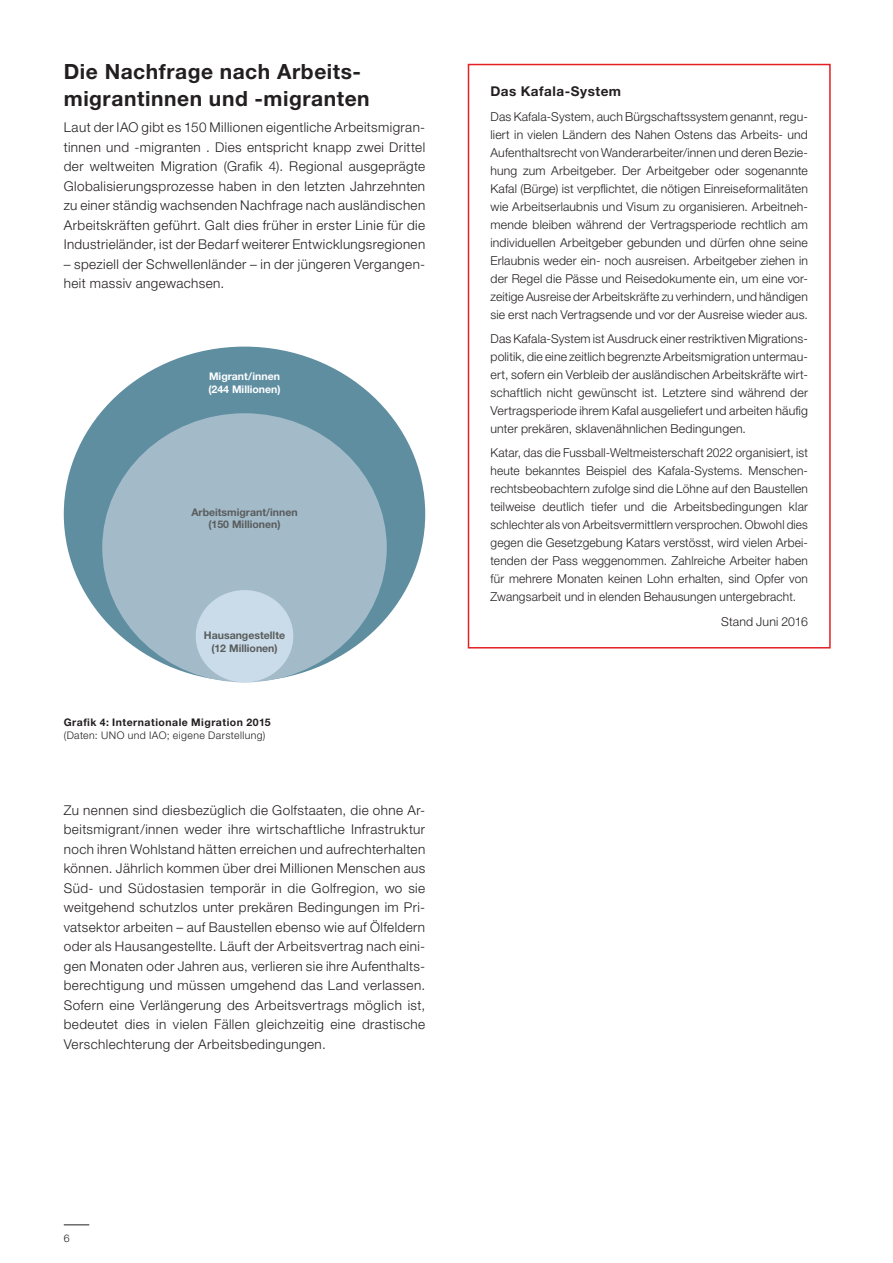
<style>
.page{position:relative;width:893px;height:1263px;background:#fff}
.page>*{position:absolute;margin:0;border:0;box-sizing:border-box;transform-origin:0 0}
.t1{font:700 21px/27px "Helvetica Neue LT Std";letter-spacing:.025em;color:#231f20}
.t2{font:300 13.5px/19.5px "Helvetica Neue LT Std";letter-spacing:.03em;color:#231f20;text-align:justify}
.t3{font:700 13.5px "Helvetica Neue LT Std";letter-spacing:.04em;color:#231f20}
.t4{font:300 12.3px/18px "Helvetica Neue LT Std";letter-spacing:.015em;color:#231f20;text-align:justify}
.t5{font:700 10.5px/12.6px "Helvetica Neue LT Std";color:#595c5c;text-align:center}
.t6{font:300 10.5px "Helvetica Neue LT Std";letter-spacing:.04em;color:#231f20}
.t7{font:700 10.5px "Helvetica Neue LT Std";letter-spacing:.045em;color:#231f20}
.t8{font:700 10.5px/12.6px "Helvetica Neue LT Std";color:#fff}
</style>
<div class="page">
<svg style="left:64px;top:1224px;width:25px;height:1px"></svg>
<div style="left:64px;top:347px;width:361px;height:334px;background:#5f8ea1;border-radius:50%"></div>
<div style="left:102px;top:413px;width:285px;height:269px;background:#a3bac9;border-radius:50%"></div>
<div style="left:196px;top:590px;width:97px;height:92px;background:#cadce9;border-radius:50%"></div>
<div style="left:468px;top:64px;width:363px;height:584px;border:2px solid #e41f25"></div>
<h1 class="t1" style="left:64px;top:57px;width:307px">Die Nachfrage nach Arbeits&shy;migrantinnen und -migranten</h1>
<p class="t2" style="left:64px;top:117px;width:363px">Laut der IAO gibt es 150 Millionen eigentliche Arbeitsmigran&shy;tinnen und -migranten . Dies entspricht knapp zwei Drittel der weltweiten Migration (Grafik 4). Regional ausgeprägte Globalisierungsprozesse haben in den letzten Jahrzehnten zu einer ständig wachsenden Nachfrage nach ausländischen Arbeitskräften geführt. Galt dies früher in erster Linie für die Industrieländer, ist der Bedarf weiterer Entwicklungsregionen</p>
<p class="t2" style="left:64px;top:254px;width:363px">– speziell der Schwellenländer – in der jüngeren Vergangen&shy;heit massiv angewachsen.</p>
<p class="t8" style="left:208px;top:370px;width:74px">Migrant/innen (244 Millionen)</p>
<p class="t5" style="left:191px;top:505px;width:108px">Arbeitsmigrant/innen (150 Millionen)</p>
<p class="t5" style="left:204px;top:629px;width:83px">Hausangestellte (12 Millionen)</p>
<p class="t7" style="left:64px;top:715px;width:208px">Grafik 4: Internationale Migration 2015</p>
<p class="t6" style="left:64px;top:729px;width:203px">(Daten: UNO und IAO; eigene Darstellung)</p>
<p class="t2" style="left:64px;top:800px;width:363px">Zu nennen sind diesbezüglich die Golfstaaten, die ohne Ar&shy;beitsmigrant/innen weder ihre wirtschaftliche Infrastruktur noch ihren Wohlstand hätten erreichen und aufrechterhalten können. Jährlich kommen über drei Millionen Menschen aus Süd- und Südostasien temporär in die Golfregion, wo sie weitgehend schutzlos unter prekären Bedingungen im Pri&shy;vatsektor arbeiten – auf Baustellen ebenso wie auf Ölfeldern oder als Hausangestellte. Läuft der Arbeitsvertrag nach eini&shy;gen Monaten oder Jahren aus, verlieren sie ihre Aufenthalts&shy;berechtigung und müssen umgehend das Land verlassen.<br>Sofern eine Verlängerung des Arbeitsvertrags möglich ist, bedeutet dies in vielen Fällen gleichzeitig eine drastische Verschlechterung der Arbeitsbedingungen.</p>
<p class="t3" style="left:490px;top:83px;width:132px">Das Kafala-System</p>
<p class="t4" style="left:490px;top:107px;width:319px">Das Kafala-System, auch Bürgschaftssystem genannt, regu&shy;liert in vielen Ländern des Nahen Ostens das Arbeits- und Aufenthaltsrecht von Wanderarbeiter/innen und deren Bezie&shy;hung zum Arbeitgeber. Der Arbeitgeber oder sogenannte Kafal (Bürge) ist verpflichtet, die nötigen Einreiseformalitäten wie Arbeitserlaubnis und Visum zu organisieren. Arbeitneh&shy;mende bleiben während der Vertragsperiode rechtlich am individuellen Arbeitgeber gebunden und dürfen ohne seine Erlaubnis weder ein- noch ausreisen. Arbeitgeber ziehen in der Regel die Pässe und Reisedokumente ein, um eine vor&shy;zeitige Ausreise der Arbeitskräfte zu verhindern, und händigen sie erst nach Vertragsende und vor der Ausreise wieder aus.</p>
<p class="t4" style="left:490px;top:329px;width:319px">Das Kafala-System ist Ausdruck einer restriktiven Migrations&shy;politik, die eine zeitlich begrenzte Arbeitsmigration untermau&shy;ert, sofern ein Verbleib der ausländischen Arbeitskräfte wirt&shy;schaftlich nicht gewünscht ist. Letztere sind während der Vertragsperiode ihrem Kafal ausgeliefert und arbeiten häufig unter prekären, sklavenähnlichen Bedingungen.</p>
<p class="t4" style="left:490px;top:444px;width:319px">Katar, das die Fussball-Weltmeisterschaft 2022 organisiert, ist heute bekanntes Beispiel des Kafala-Systems. Menschen&shy;rechtsbeobachtern zufolge sind die Löhne auf den Baustellen teilweise deutlich tiefer und die Arbeitsbedingungen klar schlechter als von Arbeitsvermittlern versprochen. Obwohl dies gegen die Gesetzgebung Katars verstösst, wird vielen Arbei&shy;tenden der Pass weggenommen. Zahlreiche Arbeiter haben für mehrere Monaten keinen Lohn erhalten, sind Opfer von Zwangsarbeit und in elenden Behausungen untergebracht.</p>
<p class="t4" style="left:721px;top:612px;width:88px">Stand Juni 2016</p>
<p class="t6" style="left:64px;top:1231px;width:7px">6</p>
</div>
